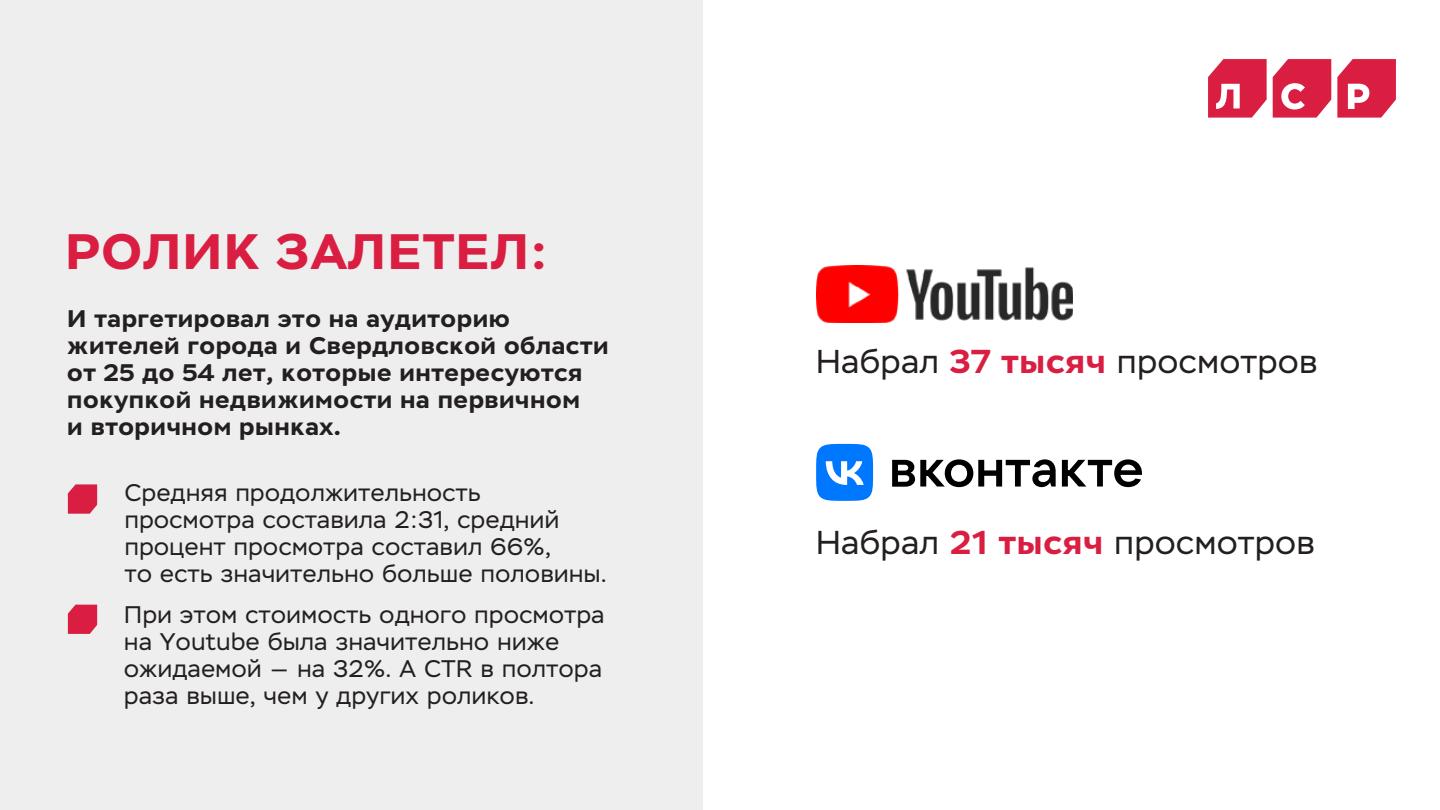
<style>
.page{position:relative;width:1440px;height:810px;background:#fff}
.page>*{position:absolute;margin:0;border:0;box-sizing:border-box;transform-origin:0 0}
.t1{font:700 49.65px "LSR Sans";letter-spacing:.025em;color:#d91e42}
.t2{font:33px "Stem";letter-spacing:.025em;color:#231f20}
.t3{font:24px/27px "Stem";letter-spacing:.025em;color:#231f20}
.t4{font:700 24px/27px "LSR Sans";letter-spacing:.025em;color:#231f20}
.s1{font-family:"LSR Sans";font-weight:700;color:#d91e42}
</style>
<div class="page">
<div style="left:0;top:0;width:703px;height:810px;background:#eee"></div>
<svg style="left:1208px;top:59px;width:59px;height:59px"></svg>
<svg style="left:1337px;top:59px;width:59px;height:59px"></svg>
<svg style="left:1273px;top:59px;width:58px;height:59px"></svg>
<img style="left:816px;top:265px;width:257px;height:57px">
<svg style="left:892px;top:459px;width:164px;height:28px"></svg>
<svg style="left:1062px;top:459px;width:80px;height:28px"></svg>
<svg style="left:816px;top:444px;width:57px;height:57px"></svg>
<svg style="left:68px;top:484px;width:29px;height:30px"></svg>
<svg style="left:68px;top:605px;width:29px;height:29px"></svg>
<h1 class="t1" style="left:65px;top:221px;width:484px">РОЛИК ЗАЛЕТЕЛ:</h1>
<p class="t4" style="left:67px;top:305px;width:543px">И таргетировал это на аудиторию жителей города и Свердловской области от 25 до 54 лет, которые интересуются покупкой недвижимости на первичном<br>и вторичном рынках.</p>
<p class="t3" style="left:125px;top:479px;width:483px">Средняя продолжительность просмотра составила 2:31, средний процент просмотра составил 66%,<br>то есть значительно больше половины.</p>
<p class="t3" style="left:124px;top:602px;width:482px">При этом стоимость одного просмотра на Youtube была значительно ниже ожидаемой — на 32%. А CTR в полтора раза выше, чем у других роликов.</p>
<h2 class="t2" style="left:816px;top:343px;width:503px">Набрал <span class="s1">37 тысяч</span> просмотров</h2>
<h2 class="t2" style="left:816px;top:523px;width:500px">Набрал <span class="s1">21 тысяч</span> просмотров</h2>
</div>
